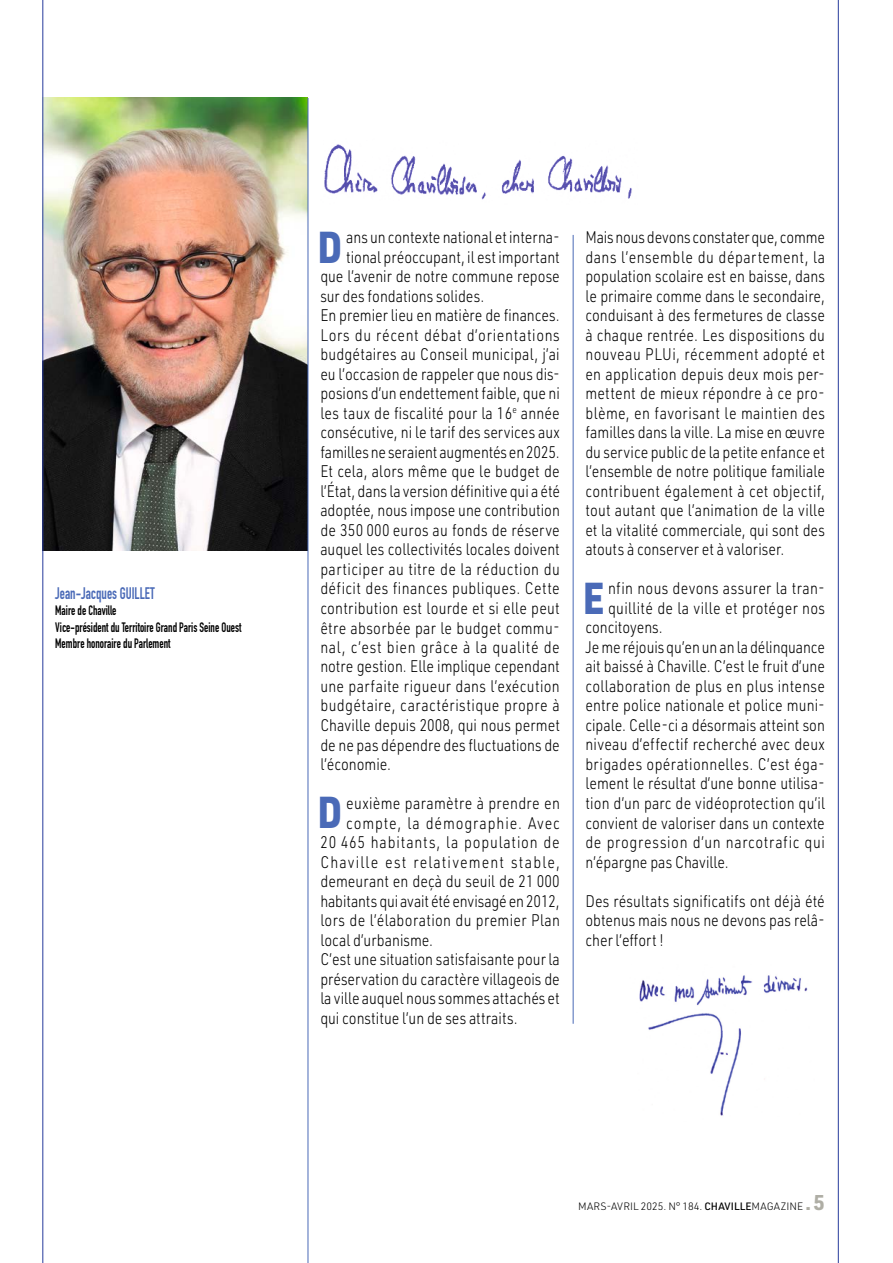
<style>
.page{position:relative;width:893px;height:1263px;background:#fff}
.page>*{position:absolute;margin:0;border:0;box-sizing:border-box;transform-origin:0 0}
.t1{font:900 43.8px "URWDIN";color:#4a6ab7;scale:.85 1}
.t2{font:300 16.5px/19.5px "URWDIN";letter-spacing:.01em;color:#000;text-align:justify;scale:.85 1}
.t3{font:300 16.5px "URWDIN";letter-spacing:.045em;color:#000;scale:.85 1}
.t4{font:300 16.5px "URWDIN";letter-spacing:-.01em;color:#000;scale:.85 1}
.t5{font:300 16.5px "URWDIN";letter-spacing:.03em;color:#000;scale:.85 1}
.t6{font:300 16.5px "URWDIN";letter-spacing:.08em;color:#000;scale:.85 1}
.t7{font:300 16.5px "URWDIN";letter-spacing:.06em;color:#000;scale:.85 1}
.t8{font:300 16.5px "URWDIN";letter-spacing:.065em;color:#000;scale:.85 1}
.t9{font:16.5px "DIN Engschrift LT Pro";color:#4a6ab7;scale:.85 1}
.t10{font:13.5px/16px "DIN Engschrift LT Pro";color:#000;scale:.85 1}
.t11{font:300 10.5px "URWDIN";color:#000}
.s1{font-weight:500}
.s2{font-weight:700;font-size:21px;color:#afaea5}
</style>
<div class="page">
<img style="left:44px;top:98px;width:264px;height:453px">
<hr style="left:308px;top:98px;width:1px;height:1165px;background:#4a6ab7">
<hr style="left:573px;top:235px;width:1px;height:789px;background:#4a6ab7">
<img style="left:324px;top:144px;width:308px;height:56px">
<img style="left:639px;top:975px;width:169px;height:141px">
<hr style="left:838px;top:0;width:1px;height:1263px;background:#273b9c">
<hr style="left:43px;top:0;width:1px;height:1263px;background:#273b9c">
<p class="t9" style="left:55px;top:584px;width:119px">Jean-Jacques GUILLET</p>
<p class="t10" style="left:55px;top:603px;width:220px">Maire de Chaville<br>Vice-président du Territoire Grand Paris Seine Ouest<br>Membre honoraire du Parlement</p>
<h1 class="t1" style="left:318px;top:217px;width:31px">D</h1>
<p class="t2" style="left:346px;top:227px;width:253px">ans un contexte national et interna-</p>
<p class="t2" style="left:346px;top:247px;width:253px">tional préoccupant, il est important</p>
<p class="t2" style="left:320px;top:266px;width:283px">que l’avenir de notre commune repose</p>
<p class="t2" style="left:320px;top:286px;width:194px">sur des fondations solides.</p>
<p class="t2" style="left:320px;top:305px;width:283px">En premier lieu en matière de finances.</p>
<p class="t3" style="left:320px;top:324px;width:283px">Lors du récent débat d’orientations</p>
<p class="t2" style="left:320px;top:344px;width:283px">budgétaires au Conseil municipal, j’ai</p>
<p class="t2" style="left:320px;top:364px;width:283px">eu l’occasion de rappeler que nous dis-</p>
<p class="t2" style="left:320px;top:383px;width:283px">posions d’un endettement faible, que ni</p>
<p class="t2" style="left:320px;top:403px;width:283px">les taux de fiscalité pour la 16<sup>e</sup> année</p>
<p class="t2" style="left:320px;top:422px;width:283px">consécutive, ni le tarif des services aux</p>
<p class="t4" style="left:320px;top:441px;width:283px">familles ne seraient augmentés en 2025.</p>
<p class="t2" style="left:320px;top:461px;width:283px">Et cela, alors même que le budget de</p>
<p class="t2" style="left:320px;top:481px;width:283px">l’État, dans la version définitive qui a été</p>
<p class="t2" style="left:320px;top:500px;width:283px">adoptée, nous impose une contribution</p>
<p class="t2" style="left:320px;top:520px;width:283px">de 350 000 euros au fonds de réserve</p>
<p class="t2" style="left:320px;top:539px;width:283px">auquel les collectivités locales doivent</p>
<p class="t5" style="left:320px;top:558px;width:283px">participer au titre de la réduction du</p>
<p class="t2" style="left:320px;top:578px;width:283px">déficit des finances publiques. Cette</p>
<p class="t2" style="left:320px;top:598px;width:283px">contribution est lourde et si elle peut</p>
<p class="t2" style="left:320px;top:617px;width:283px">être absorbée par le budget commu-</p>
<p class="t3" style="left:320px;top:636px;width:283px">nal, c’est bien grâce à la qualité de</p>
<p class="t2" style="left:320px;top:656px;width:283px">notre gestion. Elle implique cependant</p>
<p class="t2" style="left:320px;top:676px;width:283px">une parfaite rigueur dans l’exécution</p>
<p class="t5" style="left:320px;top:695px;width:283px">budgétaire, caractéristique propre à</p>
<p class="t2" style="left:320px;top:715px;width:283px">Chaville depuis 2008, qui nous permet</p>
<p class="t2" style="left:320px;top:734px;width:283px">de ne pas dépendre des fluctuations de</p>
<p class="t2" style="left:320px;top:754px;width:85px">l’économie.</p>
<h1 class="t1" style="left:318px;top:782px;width:31px">D</h1>
<p class="t2" style="left:346px;top:793px;width:253px">euxième paramètre à prendre en</p>
<p class="t8" style="left:346px;top:812px;width:253px">compte, la démographie. Avec</p>
<p class="t7" style="left:320px;top:831px;width:283px">20 465 habitants, la population de</p>
<p class="t6" style="left:320px;top:851px;width:283px">Chaville est relativement stable,</p>
<p class="t2" style="left:320px;top:871px;width:283px">demeurant en deçà du seuil de 21 000</p>
<p class="t4" style="left:320px;top:890px;width:283px">habitants qui avait été envisagé en 2012,</p>
<p class="t2" style="left:320px;top:910px;width:283px">lors de l’élaboration du premier Plan</p>
<p class="t2" style="left:320px;top:929px;width:134px">local d’urbanisme.</p>
<p class="t2" style="left:320px;top:949px;width:283px">C’est une situation satisfaisante pour la</p>
<p class="t2" style="left:320px;top:968px;width:283px">préservation du caractère villageois de</p>
<p class="t2" style="left:320px;top:988px;width:283px">la ville auquel nous sommes attachés et</p>
<p class="t2" style="left:320px;top:1007px;width:234px">qui constitue l’un de ses attraits.</p>
<p class="t2" style="left:585px;top:227px;width:283px">Mais nous devons constater que, comme dans l’ensemble du département, la population scolaire est en baisse, dans le primaire comme dans le secondaire, conduisant à des fermetures de classe à chaque rentrée. Les dispositions du nouveau PLUi, récemment adopté et en application depuis deux mois per&shy;mettent de mieux répondre à ce pro&shy;blème, en favorisant le maintien des familles dans la ville. La mise en œuvre du service public de la petite enfance et l’ensemble de notre politique familiale contribuent également à cet objectif, tout autant que l’animation de la ville et la vitalité commerciale, qui sont des atouts à conserver et à valoriser.</p>
<h1 class="t1" style="left:583px;top:568px;width:27px">E</h1>
<p class="t2" style="left:608px;top:578px;width:257px">nfin nous devons assurer la tran-</p>
<p class="t2" style="left:608px;top:598px;width:257px">quillité de la ville et protéger nos</p>
<p class="t2" style="left:585px;top:617px;width:93px">concitoyens.</p>
<p class="t2" style="left:585px;top:637px;width:283px">Je me réjouis qu’en un an la délinquance</p>
<p class="t2" style="left:585px;top:656px;width:283px">ait baissé à Chaville. C’est le fruit d’une</p>
<p class="t2" style="left:585px;top:676px;width:283px">collaboration de plus en plus intense</p>
<p class="t2" style="left:585px;top:695px;width:283px">entre police nationale et police muni-</p>
<p class="t2" style="left:585px;top:715px;width:283px">cipale. Celle-ci a désormais atteint son</p>
<p class="t2" style="left:585px;top:734px;width:283px">niveau d’effectif recherché avec deux</p>
<p class="t2" style="left:585px;top:754px;width:283px">brigades opérationnelles. C’est éga-</p>
<p class="t2" style="left:585px;top:773px;width:283px">lement le résultat d’une bonne utilisa-</p>
<p class="t2" style="left:585px;top:793px;width:283px">tion d’un parc de vidéoprotection qu’il</p>
<p class="t2" style="left:585px;top:812px;width:283px">convient de valoriser dans un contexte</p>
<p class="t3" style="left:585px;top:831px;width:283px">de progression d’un narcotrafic qui</p>
<p class="t2" style="left:585px;top:851px;width:170px">n’épargne pas Chaville.</p>
<p class="t2" style="left:585px;top:890px;width:283px">Des résultats significatifs ont déjà été obtenus mais nous ne devons pas relâ&shy;cher l’effort !</p>
<p class="t11" style="left:578px;top:1199px;width:248px">MARS-AVRIL 2025. N° 184. <span class="s1">CHAVILLE</span>MAGAZINE <span class="s2">.5</span></p>
</div>
